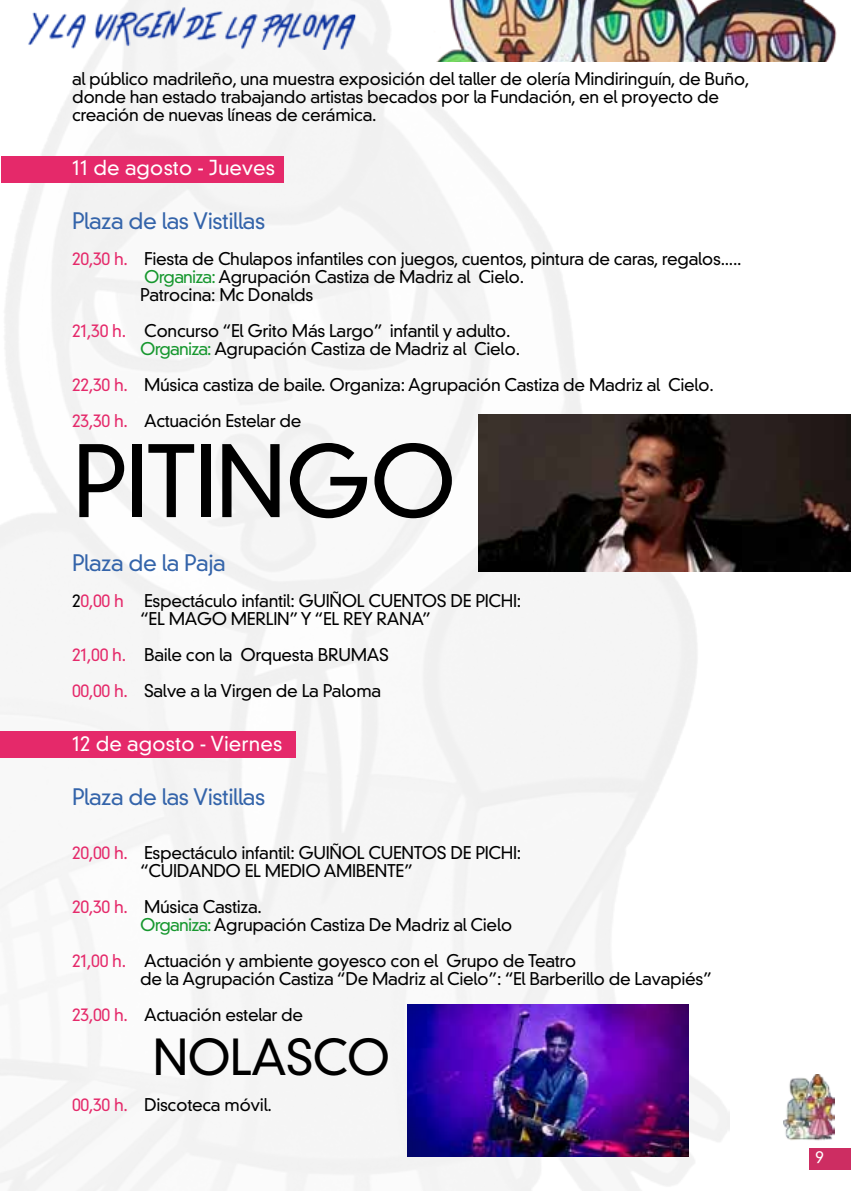
<style>
.page{position:relative;width:851px;height:1191px;background:#fff}
.page>*{position:absolute;margin:0;border:0;box-sizing:border-box;transform-origin:0 0}
.t1{font:300 96px "DIN Neuzeit Grotesk Std";letter-spacing:-.02em;color:#000}
.t2{font:300 48px "DIN Neuzeit Grotesk Std";letter-spacing:-.02em;color:#000}
.t3{font:300 22px "DIN Neuzeit Grotesk Std";letter-spacing:-.02em;color:#3464aa}
.t4{font:300 20px "DIN Neuzeit Grotesk Std";color:#fff}
.t5{font:300 17px/18px "DIN Neuzeit Grotesk Std";letter-spacing:-.02em;color:#000}
.t6{font:300 16px "DIN Neuzeit Grotesk Std";color:#fff}
.s1{color:#e5296a}
.s2{color:#16972e}
</style>
<div class="page">
<img style="left:0;top:0;width:729px;height:1191px">
<div style="left:808px;top:1148px;width:42px;height:22px;background:#cd2d62"></div>
<img style="left:0;top:0;width:361px;height:49px">
<img style="left:783px;top:1074px;width:51px;height:66px">
<img style="left:425px;top:0;width:412px;height:62px">
<div style="left:1px;top:156px;width:282px;height:27px;background:#e5296a"></div>
<div style="left:0;top:731px;width:295px;height:27px;background:#e5296a"></div>
<img style="left:478px;top:414px;width:372px;height:157px">
<img style="left:407px;top:1004px;width:281px;height:153px">
<p class="t5" style="left:72px;top:70px;width:679px">al público madrileño, una muestra exposición del taller de olería Mindiringuín, de Buño, donde han estado trabajando artistas becados por la Fundación, en el proyecto de creación de nuevas líneas de cerámica.</p>
<p class="t4" style="left:72px;top:156px;width:204px">11 de agosto - Jueves</p>
<p class="t3" style="left:72px;top:208px;width:195px">Plaza de las Vistillas</p>
<p class="t5" style="left:140px;top:250px;width:602px;text-indent:-68px"><span class="s1">20,30 h.</span> Fiesta de Chulapos infantiles con juegos, cuentos, pintura de caras, regalos.....<br><span class="s2">Organiza:</span> Agrupación Castiza de Madriz al Cielo.<br>Patrocina: Mc Donalds</p>
<p class="t5" style="left:140px;top:322px;width:381px;text-indent:-68px"><span class="s1">21,30 h.</span> Concurso “El Grito Más Largo” infantil y adulto.<br><span class="s2">Organiza:</span> Agrupación Castiza de Madriz al Cielo.</p>
<p class="t5" style="left:72px;top:367px;width:643px;line-height:36px"><span class="s1">22,30 h.</span> Música castiza de baile. Organiza: Agrupación Castiza de Madriz al Cielo.<br><span class="s1">23,30 h.</span> Actuación Estelar de</p>
<h1 class="t1" style="left:72px;top:424px;width:386px">PITINGO</h1>
<p class="t3" style="left:72px;top:550px;width:155px">Plaza de la Paja</p>
<p class="t5" style="left:140px;top:592px;width:382px;text-indent:-68px">2<span class="s1">0,00 h</span> Espectáculo infantil: GUIÑOL CUENTOS DE PICHI: “EL MAGO MERLIN” Y “EL REY RANA”</p>
<p class="t5" style="left:72px;top:637px;width:318px;line-height:36px"><span class="s1">21,00 h.</span> Baile con la Orquesta BRUMAS<br><span class="s1">00,00 h.</span> Salve a la Virgen de La Paloma</p>
<p class="t4" style="left:72px;top:732px;width:212px">12 de agosto - Viernes</p>
<p class="t3" style="left:72px;top:784px;width:195px">Plaza de las Vistillas</p>
<p class="t5" style="left:140px;top:844px;width:382px;text-indent:-68px"><span class="s1">20,00 h.</span> Espectáculo infantil: GUIÑOL CUENTOS DE PICHI: “CUIDANDO EL MEDIO AMIBENTE”</p>
<p class="t5" style="left:140px;top:898px;width:374px;text-indent:-68px"><span class="s1">20,30 h.</span> Música Castiza.<br><span class="s2">Organiza:</span> Agrupación Castiza De Madriz al Cielo</p>
<p class="t5" style="left:140px;top:952px;width:573px;text-indent:-68px"><span class="s1">21,00 h.</span> Actuación y ambiente goyesco con el Grupo de Teatro<br>de la Agrupación Castiza “De Madriz al Cielo”: “El Barberillo de Lavapiés”</p>
<p class="t5" style="left:72px;top:1006px;width:233px"><span class="s1">23,00 h.</span> Actuación estelar de</p>
<h2 class="t2" style="left:153px;top:1029px;width:239px">NOLASCO</h2>
<p class="t5" style="left:72px;top:1096px;width:201px"><span class="s1">00,30 h.</span> Discoteca móvil.</p>
<p class="t6" style="left:815px;top:1147px;width:10px">9</p>
</div>
